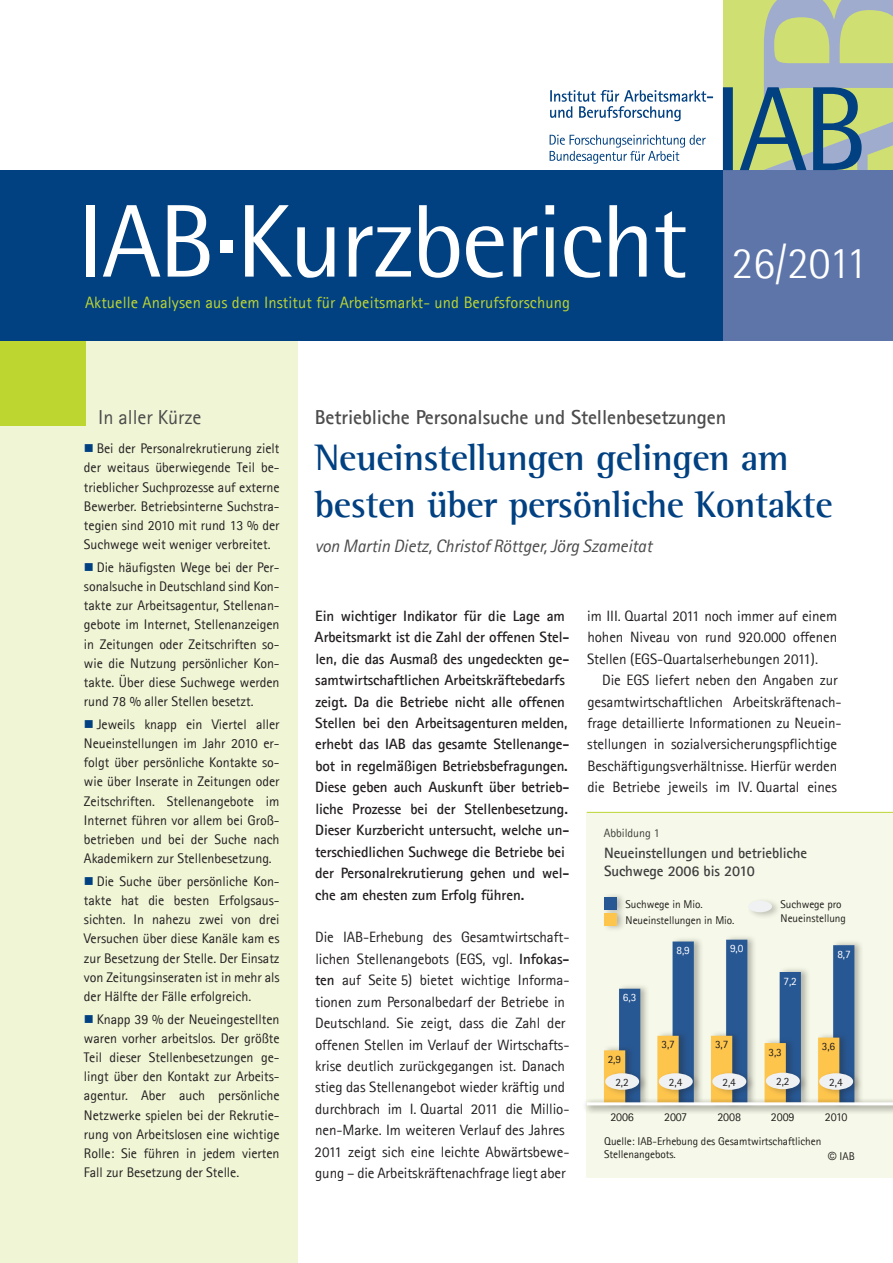
<style>
.page{position:relative;width:893px;height:1263px;background:#fff}
.page>*{position:absolute;margin:0;border:0;box-sizing:border-box;transform-origin:0 0}
.t1{font:103.5px "Agfa Rotis Semisans";letter-spacing:-.025em;color:#fff}
.t2{font:300 45px "Agfa Rotis Semisans";letter-spacing:-.02em;color:#fff}
.t3{font:700 37.8px/47.7px "Agfa Rotis Semi Serif";letter-spacing:-.01em;color:#014081}
.t4{font:700 20.25px "Agfa Rotis Sans Serif";letter-spacing:-.005em;color:#4b4c4b}
.t5{font:20.25px "Agfa Rotis Sans Serif";letter-spacing:-.005em;color:#4b4c4b}
.t6{font:italic 18px "Agfa Rotis Sans Serif";letter-spacing:-.01em;color:#4b4c4b}
.t7{font:16.5px "Agfa Rotis Sans Serif";letter-spacing:.005em;color:#bed630}
.t8{font:15px/21.5px "Agfa Rotis Sans Serif";letter-spacing:-.005em;color:#231f20}
.t9{font:700 15px/21.5px "Agfa Rotis Sans Serif";letter-spacing:-.01em;color:#231f20}
.t10{font:700 15px/18px "Agfa Rotis Sans Serif";letter-spacing:-.01em;color:#3e3e3f}
.t11{font:13.95px/19.2px "Agfa Rotis Sans Serif";letter-spacing:-.005em;color:#231f20;text-align:justify}
.t12{font:12px "Agfa Rotis Sans Serif";letter-spacing:-.01em;color:#221e1d}
.t13{font:12px "Agfa Rotis Sans Serif";letter-spacing:-.005em;color:#3e3e3c}
.t14{font:11.25px/13.5px "Agfa Rotis Sans Serif";letter-spacing:-.005em;color:#221e1d}
.t15{font:11.25px "Agfa Rotis Sans Serif";color:#fff}
.s1{font-weight:700}
.s2{font-family:"Arial"}
</style>
<div class="page">
<div style="left:0;top:340px;width:298px;height:923px;background:#f0f5d5"></div>
<div style="left:0;top:340px;width:85px;height:85px;background:#bed630"></div>
<div style="left:0;top:170px;width:723px;height:170px;background:#014081"></div>
<div style="left:723px;top:170px;width:170px;height:170px;background:#5d75a8"></div>
<svg style="left:550px;top:90px;width:163px;height:31px"></svg>
<svg style="left:550px;top:135px;width:156px;height:29px"></svg>
<svg style="left:723px;top:0;width:170px;height:170px"></svg>
<div style="left:220px;top:240px;width:13px;height:13px;background:#fff"></div>
<div style="left:587px;top:812px;width:306px;height:365px;background:#f6f9e9"></div>
<hr style="left:587px;top:812px;width:306px;height:1px;background:#bed630">
<div style="left:617px;top:983px;width:33px;height:126px;background:#231f20;opacity:.3"></div>
<div style="left:602px;top:1044px;width:33px;height:65px;background:#f2f4e3"></div>
<svg style="left:604px;top:989px;width:36px;height:80px"></svg>
<div style="left:671px;top:936px;width:33px;height:172px;background:#231f20;opacity:.3"></div>
<svg style="left:657px;top:941px;width:37px;height:157px"></svg>
<div style="left:725px;top:934px;width:33px;height:175px;background:#231f20;opacity:.3"></div>
<div style="left:709px;top:1030px;width:33px;height:79px;background:#f2f4e4"></div>
<svg style="left:711px;top:940px;width:36px;height:129px"></svg>
<div style="left:778px;top:966px;width:33px;height:142px;background:#231f20;opacity:.3"></div>
<div style="left:763px;top:1037px;width:33px;height:71px;background:#231f20;opacity:.3"></div>
<svg style="left:765px;top:972px;width:36px;height:126px"></svg>
<div style="left:832px;top:939px;width:33px;height:169px;background:#231f20;opacity:.3"></div>
<div style="left:817px;top:1032px;width:32px;height:76px;background:#f2f5e5"></div>
<svg style="left:818px;top:945px;width:36px;height:124px"></svg>
<div style="left:582px;top:1098px;width:311px;height:16px;background:#231f20;opacity:.75"></div>
<hr style="left:587px;top:1102px;width:306px;height:3px;background:#fff">
<div style="left:604px;top:1069px;width:45px;height:29px;background:#231f20;opacity:.25"></div>
<div style="left:605px;top:1073px;width:34px;height:17px;background:#eff1f2;border-radius:50%"></div>
<div style="left:658px;top:1069px;width:45px;height:29px;background:#231f20;opacity:.25"></div>
<div style="left:659px;top:1073px;width:34px;height:17px;background:#eff1f2;border-radius:50%"></div>
<div style="left:711px;top:1069px;width:45px;height:29px;background:#231f20;opacity:.25"></div>
<div style="left:712px;top:1073px;width:34px;height:17px;background:#eff1f2;border-radius:50%"></div>
<div style="left:765px;top:1069px;width:45px;height:28px;background:#231f20;opacity:.25"></div>
<div style="left:766px;top:1073px;width:34px;height:16px;background:#eff1f2;border-radius:50%"></div>
<div style="left:818px;top:1069px;width:45px;height:29px;background:#231f20;opacity:.25"></div>
<div style="left:819px;top:1073px;width:34px;height:17px;background:#eff1f2;border-radius:50%"></div>
<div style="left:602px;top:892px;width:25px;height:24px;background:#231f20;opacity:.3"></div>
<div style="left:604px;top:897px;width:13px;height:13px;background:#285894"></div>
<div style="left:602px;top:908px;width:25px;height:24px;background:#231f20;opacity:.3"></div>
<div style="left:604px;top:913px;width:13px;height:13px;background:#fec54d"></div>
<div style="left:747px;top:897px;width:35px;height:23px;background:#231f20;opacity:.25"></div>
<div style="left:748px;top:901px;width:24px;height:11px;background:#eff1f2;border-radius:50%"></div>
<h1 class="t1" style="left:78px;top:181px;width:612px">IAB Kurzbericht</h1>
<p class="t7" style="left:85px;top:292px;width:486px">Aktuelle Analysen aus dem Institut für Arbeitsmarkt- und Berufsforschung</p>
<h2 class="t2" style="left:731px;top:237px;width:137px">26/2011</h2>
<h3 class="t5" style="left:98px;top:405px;width:105px">In aller Kürze</h3>
<p class="t11" style="left:84px;top:439px;width:197px;text-indent:13px">Bei der Personalrekrutierung zielt der weitaus überwiegende Teil be&shy;trieblicher Suchprozesse auf externe Bewerber. Betriebsinterne Suchstra&shy;tegien sind 2010 mit rund 13 % der Suchwege weit weniger verbreitet.</p>
<p class="t11" style="left:84px;top:557px;width:197px;text-indent:13px">Die häufigsten Wege bei der Per&shy;sonalsuche in Deutschland sind Kon&shy;takte zur Arbeitsagentur, Stellenan&shy;gebote im Internet, Stellenanzeigen in Zeitungen oder Zeitschriften so&shy;wie die Nutzung persönlicher Kon&shy;takte. Über diese Suchwege werden rund 78 % aller Stellen besetzt.</p>
<p class="t11" style="left:84px;top:714px;width:197px;text-indent:13px">Jeweils knapp ein Viertel aller Neueinstellungen im Jahr 2010 er&shy;folgt über persönliche Kontakte so&shy;wie über Inserate in Zeitungen oder Zeitschriften. Stellenangebote im Internet führen vor allem bei Groß&shy;betrieben und bei der Suche nach Akademikern zur Stellenbesetzung.</p>
<p class="t11" style="left:84px;top:871px;width:197px;text-indent:13px">Die Suche über persönliche Kon&shy;takte hat die besten Erfolgsaus&shy;sichten. In nahezu zwei von drei Versuchen über diese Kanäle kam es zur Besetzung der Stelle. Der Einsatz von Zeitungsinseraten ist in mehr als der Hälfte der Fälle erfolgreich.</p>
<p class="t11" style="left:84px;top:1009px;width:197px;text-indent:13px">Knapp 39 % der Neueingestellten waren vorher arbeitslos. Der größte Teil dieser Stellenbesetzungen ge&shy;lingt über den Kontakt zur Arbeits&shy;agentur. Aber auch persönliche Netzwerke spielen bei der Rekrutie&shy;rung von Arbeitslosen eine wichtige Rolle: Sie führen in jedem vierten Fall zur Besetzung der Stelle.</p>
<h3 class="t4" style="left:315px;top:405px;width:413px">Betriebliche Personalsuche und Stellenbesetzungen</h3>
<h3 class="t3" style="left:315px;top:433px;width:520px">Neueinstellungen gelingen am besten über persönliche Kontakte</h3>
<p class="t6" style="left:315px;top:535px;width:339px">von Martin Dietz, Christof Röttger, Jörg Szameitat</p>
<p class="t9" style="left:315px;top:605px;width:256px">Ein wichtiger Indikator für die Lage am Arbeitsmarkt ist die Zahl der offenen Stel&shy;len, die das Ausmaß des ungedeckten ge&shy;samtwirtschaftlichen Arbeitskräftebedarfs zeigt. Da die Betriebe nicht alle offenen Stellen bei den Arbeitsagenturen melden, erhebt das IAB das gesamte Stellenange&shy;bot in regelmäßigen Betriebsbefragungen.<br>Diese geben auch Auskunft über betrieb&shy;liche Prozesse bei der Stellenbesetzung.<br>Dieser Kurzbericht untersucht, welche un&shy;terschiedlichen Suchwege die Betriebe bei der Personalrekrutierung gehen und wel&shy;che am ehesten zum Erfolg führen.</p>
<p class="t8" style="left:315px;top:926px;width:256px">Die IAB-Erhebung des Gesamtwirtschaft&shy;lichen Stellenangebots (EGS, vgl. <span class="s1">Infokas&shy;ten</span> auf Seite 5) bietet wichtige Informa&shy;tionen zum Personalbedarf der Betriebe in Deutschland. Sie zeigt, dass die Zahl der offenen Stellen im Verlauf der Wirtschafts&shy;krise deutlich zurückgegangen ist. Danach stieg das Stellenangebot wieder kräftig und durchbrach im I. Quartal 2011 die Millio&shy;nen-Marke. Im weiteren Verlauf des Jahres 2011 zeigt sich eine leichte Abwärtsbewe&shy;gung – die Arbeitskräftenachfrage liegt aber</p>
<p class="t8" style="left:587px;top:605px;width:252px;text-align:justify">im III. Quartal 2011 noch immer auf einem hohen Niveau von rund 920.000 offenen Stellen (EGS-Quartalserhebungen 2011).</p>
<p class="t8" style="left:587px;top:669px;width:256px;text-indent:15px">Die EGS liefert neben den Angaben zur gesamtwirtschaftlichen Arbeitskräftenach&shy;frage detaillierte Informationen zu Neuein&shy;stellungen in sozialversicherungspflichtige Beschäftigungsverhältnisse. Hierfür werden die Betriebe jeweils im IV. Quartal eines</p>
<p class="t13" style="left:604px;top:826px;width:58px">Abbildung 1</p>
<p class="t10" style="left:604px;top:843px;width:205px">Neueinstellungen und betriebliche<br>Suchwege 2006 bis 2010</p>
<p class="t14" style="left:625px;top:896px;width:111px;line-height:16px">Suchwege in Mio.<br>Neueinstellungen in Mio.</p>
<p class="t14" style="left:780px;top:898px;width:67px">Suchwege pro<br>Neueinstellung</p>
<p class="t15" style="left:623px;top:991px;width:15px">6,3</p>
<p class="t14" style="left:608px;top:1052px;width:15px">2,9</p>
<p class="t15" style="left:676px;top:944px;width:15px">8,9</p>
<p class="t14" style="left:661px;top:1038px;width:15px">3,7</p>
<p class="t15" style="left:730px;top:942px;width:15px">9,0</p>
<p class="t14" style="left:715px;top:1038px;width:15px">3,7</p>
<p class="t15" style="left:783px;top:974px;width:15px">7,2</p>
<p class="t14" style="left:768px;top:1045px;width:15px">3,3</p>
<p class="t15" style="left:837px;top:947px;width:15px">8,7</p>
<p class="t14" style="left:822px;top:1039px;width:15px">3,6</p>
<p class="t14" style="left:615px;top:1075px;width:15px">2,2</p>
<p class="t14" style="left:669px;top:1075px;width:15px">2,4</p>
<p class="t14" style="left:722px;top:1075px;width:15px">2,4</p>
<p class="t14" style="left:776px;top:1075px;width:15px">2,2</p>
<p class="t14" style="left:829px;top:1075px;width:15px">2,4</p>
<p class="t12" style="left:610px;top:1110px;width:25px">2006</p>
<p class="t12" style="left:664px;top:1110px;width:24px">2007</p>
<p class="t12" style="left:717px;top:1110px;width:25px">2008</p>
<p class="t12" style="left:771px;top:1110px;width:25px">2009</p>
<p class="t12" style="left:825px;top:1110px;width:24px">2010</p>
<p class="t14" style="left:828px;top:1149px;width:28px"><span class="s2">©</span> IAB</p>
<p class="t14" style="left:604px;top:1134px;width:219px">Quelle: IAB-Erhebung des Gesamtwirtschaftlichen<br>Stellenangebots.</p>
</div>
